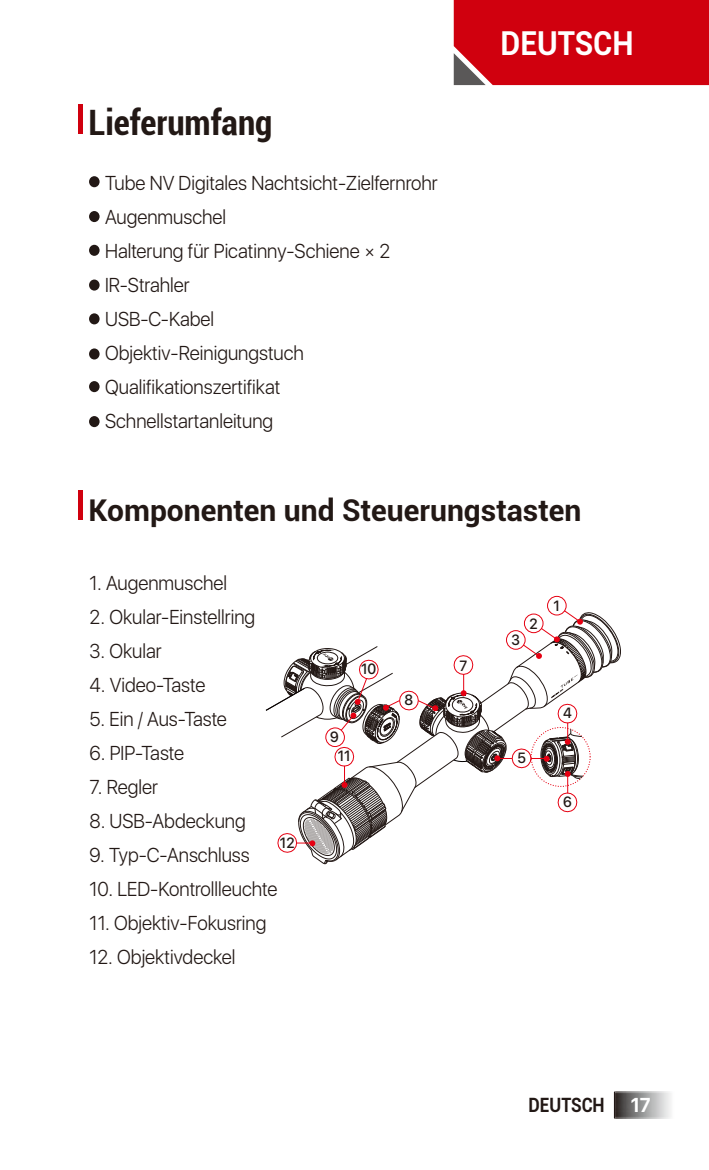
<style>
.page{position:relative;width:709px;height:1170px;background:#fff}
.page>*{position:absolute;margin:0;border:0;box-sizing:border-box;transform-origin:0 0}
.t1{font:700 condensed 35px "Roboto";color:#221815}
.t2{font:700 33px "Roboto";color:#fff;scale:.91 1}
.t3{font:700 30px "Roboto";color:#221815}
.t4{font:300 20px/34px "SFUI Display";color:#221815;scale:.95 1}
.t5{font:700 20px "SFUI Display";color:#fff;scale:.95 1}
.t6{font:700 19.75px "Roboto";color:#221815;scale:.87 1}
.t7{font:500 14.75px "SFUI Display";color:#221815;scale:.95 1}
</style>
<div class="page">
<div style="left:454px;top:0;width:255px;height:85px;background:#d0000e"></div>
<hr style="left:78px;top:104px;width:4px;height:30px;background:#d0000e">
<hr style="left:78px;top:489px;width:4px;height:30px;background:#d0000e">
<div style="left:89px;top:211px;width:11px;height:11px;background:#221815;border-radius:50%"></div>
<div style="left:89px;top:245px;width:11px;height:11px;background:#221815;border-radius:50%"></div>
<div style="left:89px;top:313px;width:11px;height:11px;background:#221815;border-radius:50%"></div>
<div style="left:89px;top:348px;width:11px;height:11px;background:#221815;border-radius:50%"></div>
<div style="left:89px;top:279px;width:11px;height:11px;background:#221815;border-radius:50%"></div>
<div style="left:89px;top:416px;width:11px;height:11px;background:#221815;border-radius:50%"></div>
<div style="left:89px;top:381px;width:11px;height:11px;background:#221815;border-radius:50%"></div>
<div style="left:89px;top:176px;width:11px;height:11px;background:#221815;border-radius:50%"></div>
<img style="left:614px;top:1091px;width:57px;height:27px">
<svg style="left:614px;top:1091px;width:1px;height:26px"></svg>
<div style="left:547px;top:596px;width:19px;height:19px;border:1px solid #e60012;border-radius:50%"></div>
<svg style="left:265px;top:609px;width:356px;height:255px"></svg>
<h1 class="t1" style="left:88px;top:98px;width:185px">Lieferumfang</h1>
<p class="t4" style="left:105px;top:167px;width:351px">Tube NV Digitales Nachtsicht-Zielfernrohr<br>Augenmuschel<br>Halterung für Picatinny-Schiene × 2<br>IR-Strahler<br>USB-C-Kabel<br>Objektiv-Reinigungstuch<br>Qualifikationszertifikat<br>Schnellstartanleitung</p>
<h2 class="t2" style="left:500px;top:19px;width:148px">DEUTSCH</h2>
<h3 class="t3" style="left:88px;top:488px;width:494px">Komponenten und Steuerungstasten</h3>
<p class="t4" style="left:90px;top:566px;width:146px">1. Augenmuschel</p>
<p class="t4" style="left:90px;top:600px;width:176px">2. Okular-Einstellring</p>
<p class="t4" style="left:90px;top:634px;width:77px">3. Okular</p>
<p class="t4" style="left:90px;top:668px;width:123px">4. Video-Taste</p>
<p class="t4" style="left:90px;top:702px;width:146px">5. Ein / Aus-Taste</p>
<p class="t4" style="left:90px;top:736px;width:101px">6. PIP-Taste</p>
<p class="t4" style="left:90px;top:770px;width:73px">7. Regler</p>
<p class="t4" style="left:90px;top:804px;width:166px">8. USB-Abdeckung</p>
<p class="t4" style="left:90px;top:838px;width:170px">9. Typ-C-Anschluss</p>
<p class="t4" style="left:90px;top:872px;width:199px">10. LED-Kontrollleuchte</p>
<p class="t4" style="left:90px;top:906px;width:188px">11. Objektiv-Fokusring</p>
<p class="t4" style="left:90px;top:940px;width:155px">12. Objektivdeckel</p>
<p class="t7" style="left:280px;top:831px;width:17px">12</p>
<p class="t7" style="left:330px;top:726px;width:11px">9</p>
<p class="t7" style="left:338px;top:745px;width:15px">11</p>
<p class="t7" style="left:361px;top:658px;width:18px">10</p>
<p class="t7" style="left:459px;top:655px;width:10px">7</p>
<p class="t7" style="left:404px;top:689px;width:11px">8</p>
<p class="t7" style="left:511px;top:629px;width:10px">3</p>
<p class="t7" style="left:529px;top:612px;width:10px">2</p>
<p class="t7" style="left:553px;top:595px;width:8px">1</p>
<p class="t7" style="left:517px;top:747px;width:10px">5</p>
<p class="t7" style="left:563px;top:702px;width:11px">4</p>
<p class="t7" style="left:563px;top:791px;width:11px">6</p>
<p class="t6" style="left:528px;top:1091px;width:89px">DEUTSCH</p>
<p class="t5" style="left:630px;top:1093px;width:23px">17</p>
</div>
